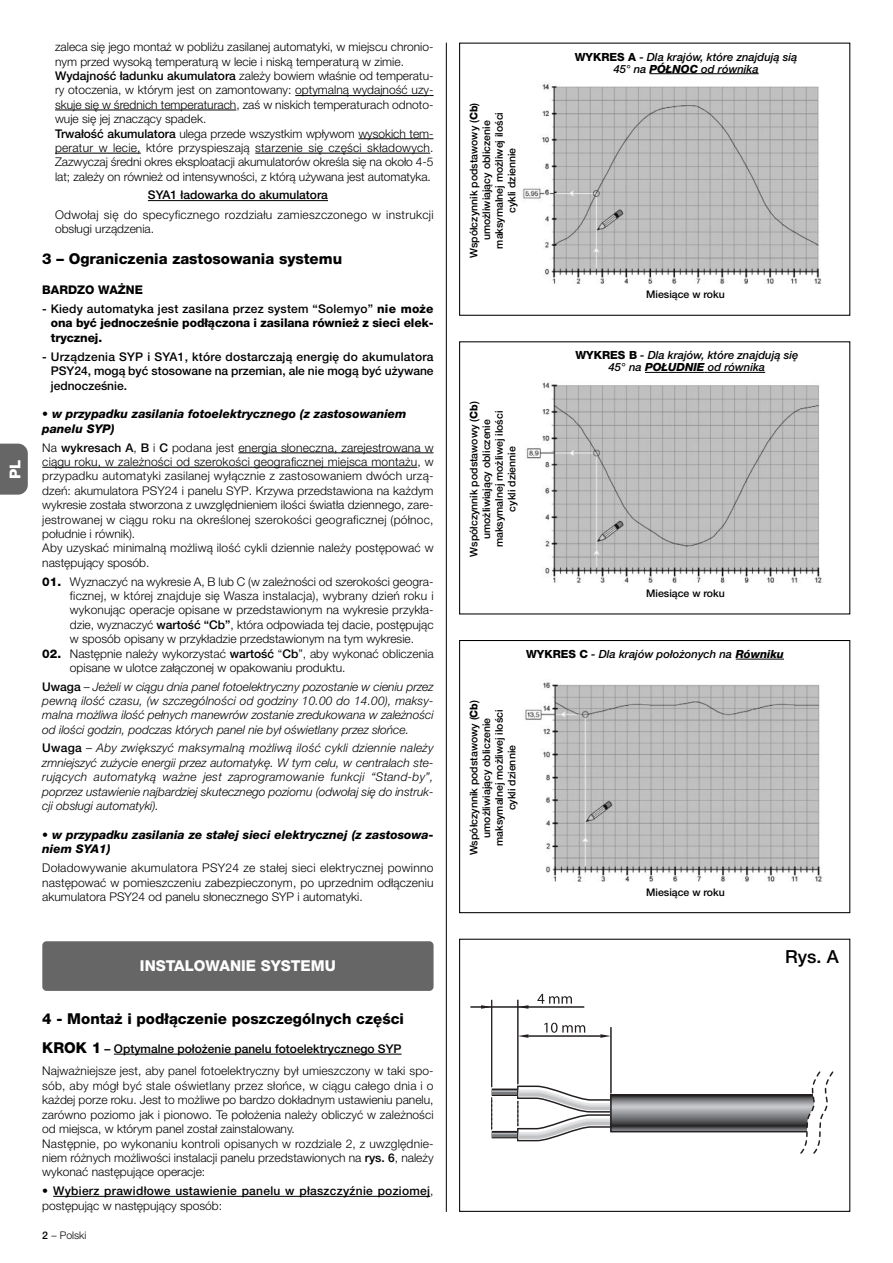
<style>
.page{position:relative;width:893px;height:1263px;background:#fff}
.page>*{position:absolute;margin:0;border:0;box-sizing:border-box;transform-origin:0 0}
.t1{font:500 18px "Helvetica Neue";color:#000}
.t2{font:800 15px "Helvetica Neue CE";color:#000}
.t3{font:800 15px "Helvetica Neue CE";color:#fff}
.t4{font:800 15px "Helvetica Neue";color:#fff}
.t5{font:300 12px/14.4px "Helvetica Neue CE";color:#000}
.t6{font:italic 300 12px/14.4px "Helvetica Neue CE";color:#000;text-align:justify}
.t7{font:500 12px/14.4px "Helvetica Neue CE";color:#000;text-align:justify}
.t8{font:800 12px/14.4px "Helvetica Neue CE";letter-spacing:-.005em;color:#000;text-align:justify}
.t9{font:italic 800 12px/14.4px "Helvetica Neue CE";color:#000}
.t10{font:500 12px/14.4px "Helvetica Neue CE";letter-spacing:.02em;color:#000}
.t11{font:300 12px/14.4px "Helvetica Neue CE";letter-spacing:.02em;color:#000}
.t12{font:italic 500 11.25px/12px "Helvetica Neue CE";color:#000;text-align:center}
.t13{font:500 10.5px/12.6px "Helvetica Neue CE";color:#000;text-align:center}
.t14{font:300 10.5px "Helvetica Neue";color:#000}
.s1{font-weight:500}
.s2{font-weight:800}
.s3{font-weight:500;font-style:normal}
.s4{font-style:normal}
.s5{font-weight:800;font-size:15px}
.s6{font-weight:300}
.s7{font-weight:800;font-style:normal}
.s8{font-family:"Helvetica Neue"}
</style>
<div class="page">
<div style="left:42px;top:941px;width:391px;height:50px;background:#666;border-radius:4px"></div>
<hr style="left:114px;top:1054px;width:287px;height:1px;background:#000">
<hr style="left:53px;top:1196px;width:377px;height:1px;background:#000">
<hr style="left:446px;top:43px;width:1px;height:1169px;background:#000">
<svg style="left:0;top:444px;width:28px;height:51px"></svg>
<img style="left:523px;top:84px;width:298px;height:200px">
<div style="left:459px;top:43px;width:391px;height:273px;border:1px solid #000"></div>
<hr style="left:649px;top:73px;width:49px;height:1px;background:#000">
<hr style="left:698px;top:73px;width:61px;height:1px;background:#000">
<img style="left:526px;top:382px;width:296px;height:201px">
<hr style="left:645px;top:372px;width:59px;height:1px;background:#000">
<hr style="left:708px;top:372px;width:57px;height:1px;background:#000">
<img style="left:525px;top:682px;width:297px;height:200px">
<div style="left:459px;top:640px;width:391px;height:273px;border:1px solid #000"></div>
<hr style="left:736px;top:659px;width:48px;height:1px;background:#000">
<svg style="left:629px;top:1096px;width:167px;height:34px;background:#7c7c7f"></svg>
<div style="left:610px;top:1094px;width:240px;height:38px;border:1px solid #231f20"></div>
<hr style="left:517px;top:1000px;width:1px;height:84px;background:#231f20">
<hr style="left:610px;top:1027px;width:1px;height:66px;background:#231f20">
<hr style="left:528px;top:1036px;width:72px;height:1px;background:#231f20">
<svg style="left:518px;top:1034px;width:10px;height:4px"></svg>
<svg style="left:600px;top:1034px;width:11px;height:4px"></svg>
<hr style="left:491px;top:1000px;width:1px;height:87px;background:#231f20">
<svg style="left:491px;top:1079px;width:138px;height:63px"></svg>
<hr style="left:471px;top:1007px;width:113px;height:1px;background:#231f20">
<svg style="left:481px;top:1005px;width:10px;height:4px"></svg>
<svg style="left:518px;top:1005px;width:10px;height:4px"></svg>
<svg style="left:537px;top:994px;width:35px;height:10px"></svg>
<svg style="left:544px;top:1023px;width:41px;height:10px"></svg>
<svg style="left:796px;top:1071px;width:52px;height:83px"></svg>
<div style="left:459px;top:939px;width:391px;height:273px;border:1px solid #000"></div>
<hr style="left:295px;top:95px;width:134px;height:1px;background:#000">
<hr style="left:55px;top:110px;width:181px;height:1px;background:#000">
<hr style="left:358px;top:138px;width:71px;height:1px;background:#000">
<hr style="left:55px;top:153px;width:86px;height:1px;background:#000">
<hr style="left:255px;top:153px;width:175px;height:1px;background:#000">
<hr style="left:148px;top:200px;width:180px;height:1px;background:#000">
<hr style="left:238px;top:453px;width:195px;height:1px;background:#000">
<hr style="left:42px;top:467px;width:375px;height:1px;background:#000">
<p class="t4" style="left:10px;top:479px;width:21px;rotate:-90deg">PL</p>
<p class="t5" style="left:55px;top:40px;width:380px">zaleca się jego montaż w pobliżu zasilanej automatyki, w miejscu chronio&shy;nym przed wysoką temperaturą w lecie i niską temperaturą w zimie.<br><span class="s1">Wydajność ładunku akumulatora</span> zależy bowiem właśnie od temperatu&shy;ry otoczenia, w którym jest on zamontowany: optymalną wydajność uzy&shy;skuje się w średnich temperaturach, zaś w niskich temperaturach odnoto&shy;wuje się jej znaczący spadek.<br><span class="s1">Trwałość akumulatora</span> ulega przede wszystkim wpływom wysokich tem&shy;peratur w lecie, które przyspieszają starzenie się części składowych.<br>Zazwyczaj średni okres eksploatacji akumulatorów określa się na około 4-5 lat; zależy on również od intensywności, z którą używana jest automatyka.</p>
<p class="t7" style="left:148px;top:188px;width:182px">SYA1 ładowarka do akumulatora</p>
<p class="t11" style="left:55px;top:207px;width:380px">Odwołaj się do specyficznego rozdziału zamieszczonego w instrukcji obsługi urządzenia.</p>
<p class="t2" style="left:42px;top:250px;width:301px">3 – Ograniczenia zastosowania systemu</p>
<p class="t8" style="left:42px;top:283px;width:102px">BARDZO WAŻNE</p>
<p class="t8" style="left:51px;top:302px;width:384px;text-indent:-8px"><span class="s1">- Kiedy automatyka jest zasilana przez system “Solemyo”</span> nie może ona być jednocześnie podłączona i zasilana również z sieci elek&shy;trycznej.</p>
<p class="t7" style="left:51px;top:349px;width:384px;text-indent:-8px">- Urządzenia SYP i SYA1, które dostarczają energię do akumulatora PSY24, mogą być stosowane na przemian, ale nie mogą być używane jednocześnie.</p>
<p class="t9" style="left:42px;top:407px;width:366px">• w przypadku zasilania fotoelektrycznego (z zastosowaniem panelu SYP)</p>
<p class="t5" style="left:42px;top:440px;width:393px">Na <span class="s1">wykresach A</span>, <span class="s1">B</span> i <span class="s1">C</span> podana jest energia słoneczna, zarejestrowana w ciągu roku, w zależności od szerokości geograficznej miejsca montażu, w przypadku automatyki zasilanej wyłącznie z zastosowaniem dwóch urzą&shy;dzeń: akumulatora PSY24 i panelu SYP. Krzywa przedstawiona na każdym wykresie została stworzona z uwzględnieniem ilości światła dziennego, zare&shy;jestrowanej w ciągu roku na określonej szerokości geograficznej (północ, południe i równik).<br>Aby uzyskać minimalną możliwą ilość cykli dziennie należy postępować w następujący sposób.</p>
<p class="t5" style="left:70px;top:574px;width:365px;text-align:justify;text-indent:-28px"><span class="s2">01.</span> Wyznaczyć na wykresie A, B lub C (w zależności od szerokości geogra&shy;ficznej, w której znajduje się Wasza instalacja), wybrany dzień roku i wykonując operacje opisane w przedstawionym na wykresie przykła&shy;dzie, wyznaczyć <span class="s1">wartość “Cb”</span>, która odpowiada tej dacie, postępując w sposób opisany w przykładzie przedstawionym na tym wykresie.</p>
<p class="t5" style="left:70px;top:646px;width:365px;text-indent:-28px"><span class="s2">02.</span> Następnie należy wykorzystać <span class="s1">wartość</span> “<span class="s1">Cb</span>”, aby wykonać obliczenia opisane w ulotce załączonej w opakowaniu produktu.</p>
<p class="t6" style="left:42px;top:680px;width:393px"><span class="s3">Uwaga</span> <span class="s4">–</span> Jeżeli w ciągu dnia panel fotoelektryczny pozostanie w cieniu przez pewną ilość czasu, (w szczególności od godziny 10.00 do 14.00), maksy&shy;malna możliwa ilość pełnych manewrów zostanie zredukowana w zależności od ilości godzin, podczas których panel nie był oświetlany przez słońce.</p>
<p class="t6" style="left:42px;top:742px;width:393px"><span class="s3">Uwaga</span> <span class="s4">–</span> Aby zwiększyć maksymalną możliwą ilość cykli dziennie należy zmniejszyć zużycie energii przez automatykę. W tym celu, w centralach ste&shy;rujących automatyką ważne jest zaprogramowanie funkcji “Stand-by”, poprzez ustawienie najbardziej skutecznego poziomu (odwołaj się do instruk&shy;cji obsługi automatyki).</p>
<p class="t9" style="left:42px;top:827px;width:393px">• w przypadku zasilania ze stałej sieci elektrycznej (z zastosowa&shy;niem SYA1)</p>
<p class="t5" style="left:42px;top:861px;width:393px;text-align:justify">Doładowywanie akumulatora PSY24 ze stałej sieci elektrycznej powinno następować w pomieszczeniu zabezpieczonym, po uprzednim odłączeniu akumulatora PSY24 od panelu słonecznego SYP i automatyki.</p>
<p class="t3" style="left:140px;top:958px;width:197px">INSTALOWANIE SYSTEMU</p>
<p class="t2" style="left:42px;top:1010px;width:363px">4 - Montaż i podłączenie poszczególnych części</p>
<p class="t5" style="left:42px;top:1038px;width:393px;line-height:22.4px"><span class="s5">KROK 1</span> <span class="s1">– Optymalne położenie panelu fotoelektrycznego SYP<br></span>Najważniejsze jest, aby panel fotoelektryczny był umieszczony w taki spo-</p>
<p class="t5" style="left:42px;top:1078px;width:393px">sób, aby mógł być stale oświetlany przez słońce, w ciągu całego dnia i o każdej porze roku. Jest to możliwe po bardzo dokładnym ustawieniu panelu, zarówno poziomo jak i pionowo. Te położenia należy obliczyć w zależności od miejsca, w którym panel został zainstalowany.<br>Następnie, po wykonaniu kontroli opisanych w rozdziale 2, z uwzględnie&shy;niem różnych możliwości instalacji panelu przedstawionych na <span class="s1">rys. 6</span>, należy wykonać następujące operacje:</p>
<p class="t10" style="left:42px;top:1184px;width:393px"><span class="s6">•</span> Wybierz prawidłowe ustawienie panelu w płaszczyźnie poziomej<span class="s6">, postępując w następujący sposób:</span></p>
<p class="t14" style="left:42px;top:1231px;width:46px"><span class="s1">2</span> – Polski</p>
<p class="t13" style="left:468px;top:258px;width:157px;rotate:-90deg">Współczynnik podstawowy (<span class="s2">Cb</span>) umożliwiający obliczenie maksymalnej możliwej ilości cykli dziennie</p>
<p class="t13" style="left:468px;top:557px;width:157px;rotate:-90deg">Współczynnik podstawowy (<span class="s2">Cb</span>) umożliwiający obliczenie maksymalnej możliwej ilości cykli dziennie</p>
<p class="t12" style="left:575px;top:52px;width:224px"><span class="s7">WYKRES A</span> <span class="s8">-</span> Dla krajów, które znajdują sią<br>45° na <span class="s2">PÓŁNOC</span> od równika</p>
<p class="t13" style="left:646px;top:289px;width:80px">Miesiące w roku</p>
<p class="t12" style="left:575px;top:350px;width:224px"><span class="s7">WYKRES B</span> <span class="s8">-</span> Dla krajów, które znajdują się<br>45° na <span class="s2">POŁUDNIE</span> od równika</p>
<p class="t13" style="left:646px;top:587px;width:80px">Miesiące w roku</p>
<p class="t12" style="left:526px;top:649px;width:259px"><span class="s7">WYKRES C</span> <span class="s8">-</span> Dla krajów położonych na <span class="s2">Równiku</span></p>
<p class="t13" style="left:468px;top:855px;width:157px;rotate:-90deg">Współczynnik podstawowy (<span class="s2">Cb</span>) umożliwiający obliczenie maksymalnej możliwej ilości cykli dziennie</p>
<p class="t13" style="left:646px;top:886px;width:80px">Miesiące w roku</p>
<h1 class="t1" style="left:785px;top:950px;width:55px">Rys. A</h1>
</div>
